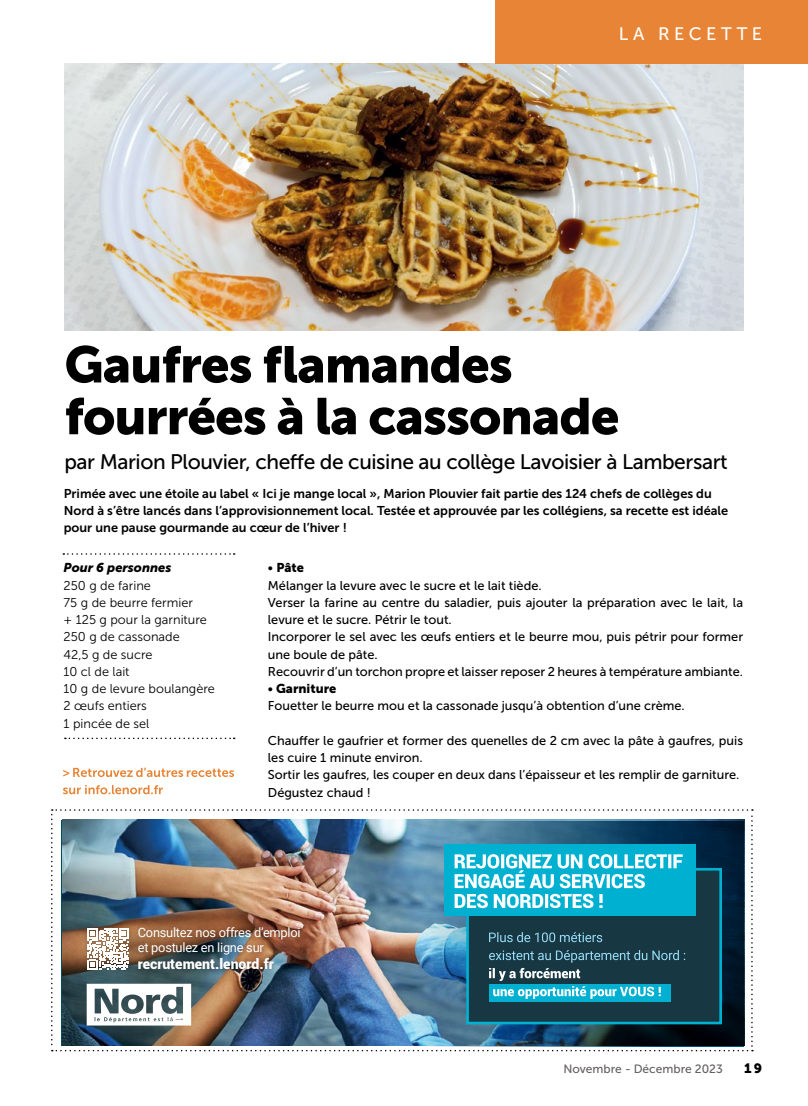
<style>
.page{position:relative;width:808px;height:1106px;background:#fff}
.page>*{position:absolute;margin:0;border:0;box-sizing:border-box;transform-origin:0 0}
.t1{font:51px/51.8px "Museo Sans 900";letter-spacing:-.02em;color:#000}
.t2{font:21px "Museo Sans 500";letter-spacing:-.02em;color:#000}
.t3{font:18px "Museo Sans 500";letter-spacing:.25em;color:#fff}
.t4{font:900 14.1px "Roboto";color:#fff}
.t5{font:13.5px "Museo Sans 900";color:#000}
.t6{font:12.9px/15.5px "Roboto";letter-spacing:-.02em;color:#fff}
.t7{font:12.75px/17.2px "Museo Sans 500";color:#000}
.t8{font:12.75px/17.2px "Museo Sans 700";color:#000}
.t9{font:12.75px/17.2px "Museo Sans 300";color:#000}
.t10{font:12.75px "Museo Sans 900";color:#000}
.t11{font:italic 12.75px "Museo Sans 900";color:#000}
.t12{font:12px "Museo Sans 500";color:#646160}
.s1{font-family:"Museo Sans 500"}
</style>
<div class="page">
<svg style="left:63px;top:553px;width:172px;height:2px"></svg>
<svg style="left:65px;top:737px;width:170px;height:2px"></svg>
<img style="left:64px;top:64px;width:679px;height:267px">
<img style="left:51px;top:809px;width:702px;height:242px">
<div style="left:168px;top:999px;width:8px;height:10px;background:#fff;border-radius:50%"></div>
<div style="left:132px;top:920px;width:174px;height:55px;background:#000;opacity:.38"></div>
<svg style="left:63px;top:785px;width:100px;height:9px"></svg>
<svg style="left:63px;top:767px;width:171px;height:10px"></svg>
<div style="left:495px;top:0;width:313px;height:64px;background:#e78435"></div>
<h3 class="t3" style="left:619px;top:24px;width:145px">LA RECETTE</h3>
<h1 class="t1" style="left:64px;top:338px;width:557px">Gaufres flamandes fourrées à la cassonade</h1>
<h2 class="t2" style="left:64px;top:450px;width:665px">par Marion Plouvier, cheffe de cuisine au collège Lavoisier à Lambersart</h2>
<p class="t8" style="left:64px;top:484px;width:666px">Primée avec une étoile au label « Ici je mange local », Marion Plouvier fait partie des 124 chefs de collèges du<br>Nord à s’être lancés dans l’approvisionnement local. Testée et approuvée par les collégiens, sa recette est idéale pour une pause gourmande au cœur de l’hiver !</p>
<p class="t11" style="left:64px;top:560px;width:109px">Pour 6 personnes</p>
<p class="t9" style="left:64px;top:576px;width:153px">250 g de farine<br>75 g de beurre fermier<br>+ 125 g pour la garniture<br>250 g de cassonade<br>42,5 g de sucre<br>10 cl de lait<br>10 g de levure boulangère<br>2 œufs entiers<br>1 pincée de sel</p>
<p class="t10" style="left:268px;top:560px;width:38px"><span class="s1">•</span> Pâte</p>
<p class="t7" style="left:268px;top:576px;width:477px">Mélanger la levure avec le sucre et le lait tiède.<br>Verser la farine au centre du saladier, puis ajouter la préparation avec le lait, la levure et le sucre. Pétrir le tout.<br>Incorporer le sel avec les œufs entiers et le beurre mou, puis pétrir pour former une boule de pâte.<br>Recouvrir d’un torchon propre et laisser reposer 2 heures à température ambiante.</p>
<p class="t10" style="left:268px;top:681px;width:70px"><span class="s1">•</span> Garniture</p>
<p class="t7" style="left:268px;top:697px;width:418px">Fouetter le beurre mou et la cassonade jusqu’à obtention d’une crème.</p>
<p class="t7" style="left:268px;top:732px;width:477px">Chauffer le gaufrier et former des quenelles de 2 cm avec la pâte à gaufres, puis les cuire 1 minute environ.<br>Sortir les gaufres, les couper en deux dans l’épaisseur et les remplir de garniture.<br>Dégustez chaud !</p>
<p class="t6" style="left:138px;top:924px;width:164px">Consultez nos offres d’emploi et postulez en ligne sur</p>
<p class="t4" style="left:138px;top:954px;width:137px">recrutement.lenord.fr</p>
<p class="t12" style="left:563px;top:1062px;width:161px">Novembre - Décembre 2023</p>
<p class="t5" style="left:744px;top:1060px;width:20px">19</p>
</div>
